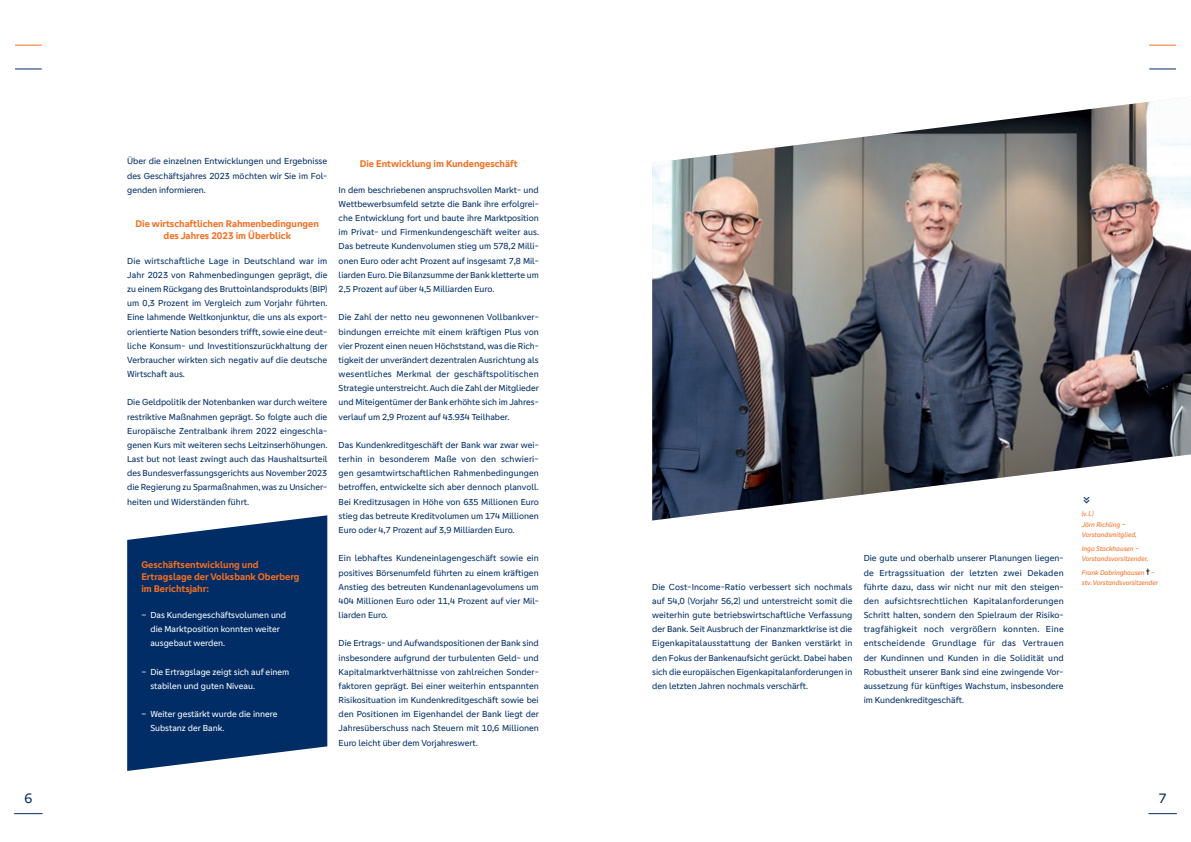
<style>
.page{position:relative;width:1191px;height:842px;background:#fff}
.page>*{position:absolute;margin:0;border:0;box-sizing:border-box;transform-origin:0 0}
.t1{font:14px "Genos GFG";color:#002d66}
.t2{font:700 10px/12px "Genos GFG";color:#f36e21;text-align:center}
.t3{font:9px/14.2px "Genos GFG";color:#002d66;text-align:justify}
.t4{font:9px/14.2px "Genos GFG";color:#fff}
.t5{font:italic 7px/10.6px "Genos GFG";letter-spacing:-.005em;color:#f36e21}
</style>
<div class="page">
<svg style="left:127px;top:515px;width:200px;height:256px;background:#194275"></svg>
<img style="left:652px;top:97px;width:539px;height:423px">
<svg style="left:1146px;top:569px;width:3px;height:6px"></svg>
<svg style="left:15px;top:69px;width:27px;height:1px"></svg>
<svg style="left:15px;top:45px;width:27px;height:1px"></svg>
<svg style="left:14px;top:813px;width:29px;height:1px"></svg>
<svg style="left:1149px;top:69px;width:27px;height:1px"></svg>
<svg style="left:1149px;top:45px;width:27px;height:1px"></svg>
<svg style="left:1148px;top:813px;width:28px;height:1px"></svg>
<svg style="left:1083px;top:496px;width:6px;height:7px"></svg>
<p class="t3" style="left:127px;top:154px;width:202px">Über die einzelnen Entwicklungen und Ergebnisse des Geschäftsjahres 2023 möchten wir Sie im Fol&shy;genden informieren.</p>
<p class="t2" style="left:136px;top:218px;width:185px">Die wirtschaftlichen Rahmenbedingungen des Jahres 2023 im Überblick</p>
<p class="t3" style="left:127px;top:254px;width:202px">Die wirtschaftliche Lage in Deutschland war im Jahr 2023 von Rahmenbedingungen geprägt, die zu einem Rückgang des Bruttoinlandsprodukts (BIP) um 0,3 Prozent im Vergleich zum Vorjahr führten.<br>Eine lahmende Weltkonjunktur, die uns als export&shy;orientierte Nation besonders trifft, sowie eine deut&shy;liche Konsum- und Investitionszurückhaltung der Verbraucher wirkten sich negativ auf die deutsche Wirtschaft aus.</p>
<p class="t3" style="left:127px;top:395px;width:202px">Die Geldpolitik der Notenbanken war durch weitere restriktive Maßnahmen geprägt. So folgte auch die Europäische Zentralbank ihrem 2022 eingeschla&shy;genen Kurs mit weiteren sechs Leitzinserhöhungen.<br>Last but not least zwingt auch das Haushaltsurteil des Bundesverfassungsgerichts aus November 2023 die Regierung zu Sparmaßnahmen, was zu Unsicher&shy;heiten und Widerständen führt.</p>
<p class="t2" style="left:141px;top:558px;width:160px;text-align:left">Geschäftsentwicklung und<br>Ertragslage der Volksbank Oberberg im Berichtsjahr:</p>
<p class="t4" style="left:150px;top:608px;width:137px;text-indent:-9px">– Das Kundengeschäftsvolumen und die Marktposition konnten weiter ausgebaut werden.</p>
<p class="t4" style="left:150px;top:665px;width:140px;text-indent:-9px">– Die Ertragslage zeigt sich auf einem stabilen und guten Niveau.</p>
<p class="t4" style="left:150px;top:707px;width:129px;text-indent:-9px">– Weiter gestärkt wurde die innere<br>Substanz der Bank.</p>
<p class="t2" style="left:360px;top:157px;width:159px">Die Entwicklung im Kundengeschäft</p>
<p class="t3" style="left:339px;top:183px;width:202px">In dem beschriebenen anspruchsvollen Markt- und Wettbewerbsumfeld setzte die Bank ihre erfolgrei&shy;che Entwicklung fort und baute ihre Marktposition im Privat- und Firmenkundengeschäft weiter aus.<br>Das betreute Kundenvolumen stieg um 578,2 Milli&shy;onen Euro oder acht Prozent auf insgesamt 7,8 Mil&shy;liarden Euro. Die Bilanzsumme der Bank kletterte um 2,5 Prozent auf über 4,5 Milliarden Euro.</p>
<p class="t3" style="left:339px;top:310px;width:202px">Die Zahl der netto neu gewonnenen Vollbankver&shy;bindungen erreichte mit einem kräftigen Plus von vier Prozent einen neuen Höchststand, was die Rich&shy;tigkeit der unverändert dezentralen Ausrichtung als wesentliches Merkmal der geschäftspolitischen Strategie unterstreicht. Auch die Zahl der Mitglieder und Miteigentümer der Bank erhöhte sich im Jahres&shy;verlauf um 2,9 Prozent auf 43.934 Teilhaber.</p>
<p class="t3" style="left:339px;top:438px;width:202px">Das Kundenkreditgeschäft der Bank war zwar wei&shy;terhin in besonderem Maße von den schwieri&shy;gen gesamtwirtschaftlichen Rahmenbedingungen betroffen, entwickelte sich aber dennoch planvoll.<br>Bei Kreditzusagen in Höhe von 635 Millionen Euro stieg das betreute Kreditvolumen um 174 Millionen Euro oder 4,7 Prozent auf 3,9 Milliarden Euro.</p>
<p class="t3" style="left:339px;top:551px;width:202px">Ein lebhaftes Kundeneinlagengeschäft sowie ein positives Börsenumfeld führten zu einem kräftigen Anstieg des betreuten Kundenanlagevolumens um 404 Millionen Euro oder 11,4 Prozent auf vier Mil&shy;liarden Euro.</p>
<p class="t3" style="left:339px;top:636px;width:202px">Die Ertrags- und Aufwandspositionen der Bank sind insbesondere aufgrund der turbulenten Geld- und Kapitalmarktverhältnisse von zahlreichen Sonder&shy;faktoren geprägt. Bei einer weiterhin entspannten Risikosituation im Kundenkreditgeschäft sowie bei den Positionen im Eigenhandel der Bank liegt der Jahresüberschuss nach Steuern mit 10,6 Millionen Euro leicht über dem Vorjahreswert.</p>
<p class="t3" style="left:652px;top:580px;width:202px">Die Cost-Income-Ratio verbessert sich nochmals auf 54,0 (Vorjahr 56,2) und unterstreicht somit die weiterhin gute betriebswirtschaftliche Verfassung der Bank. Seit Ausbruch der Finanzmarktkrise ist die Eigenkapitalausstattung der Banken verstärkt in den Fokus der Bankenaufsicht gerückt. Dabei haben sich die europäischen Eigenkapitalanforderungen in den letzten Jahren nochmals verschärft.</p>
<p class="t3" style="left:863px;top:551px;width:202px">Die gute und oberhalb unserer Planungen liegen&shy;de Ertragssituation der letzten zwei Dekaden führte dazu, dass wir nicht nur mit den steigen&shy;den aufsichtsrechtlichen Kapitalanforderungen Schritt halten, sondern den Spielraum der Risiko&shy;tragfähigkeit noch vergrößern konnten. Eine entscheidende Grundlage für das Vertrauen der Kundinnen und Kunden in die Solidität und Robustheit unserer Bank sind eine zwingende Vor&shy;aussetzung für künftiges Wachstum, insbesondere im Kundenkreditgeschäft.</p>
<p class="t5" style="left:1081px;top:508px;width:56px">(v.l.)<br>Jörn Richling –<br>Vorstandsmitglied,</p>
<p class="t5" style="left:1081px;top:543px;width:68px">Ingo Stockhausen –<br>Vorstandsvorsitzender,</p>
<p class="t5" style="left:1081px;top:567px;width:78px">Frank Dabringhausen – stv. Vorstandsvorsitzender</p>
<h1 class="t1" style="left:25px;top:790px;width:9px">6</h1>
<h1 class="t1" style="left:1158px;top:790px;width:9px">7</h1>
</div>
